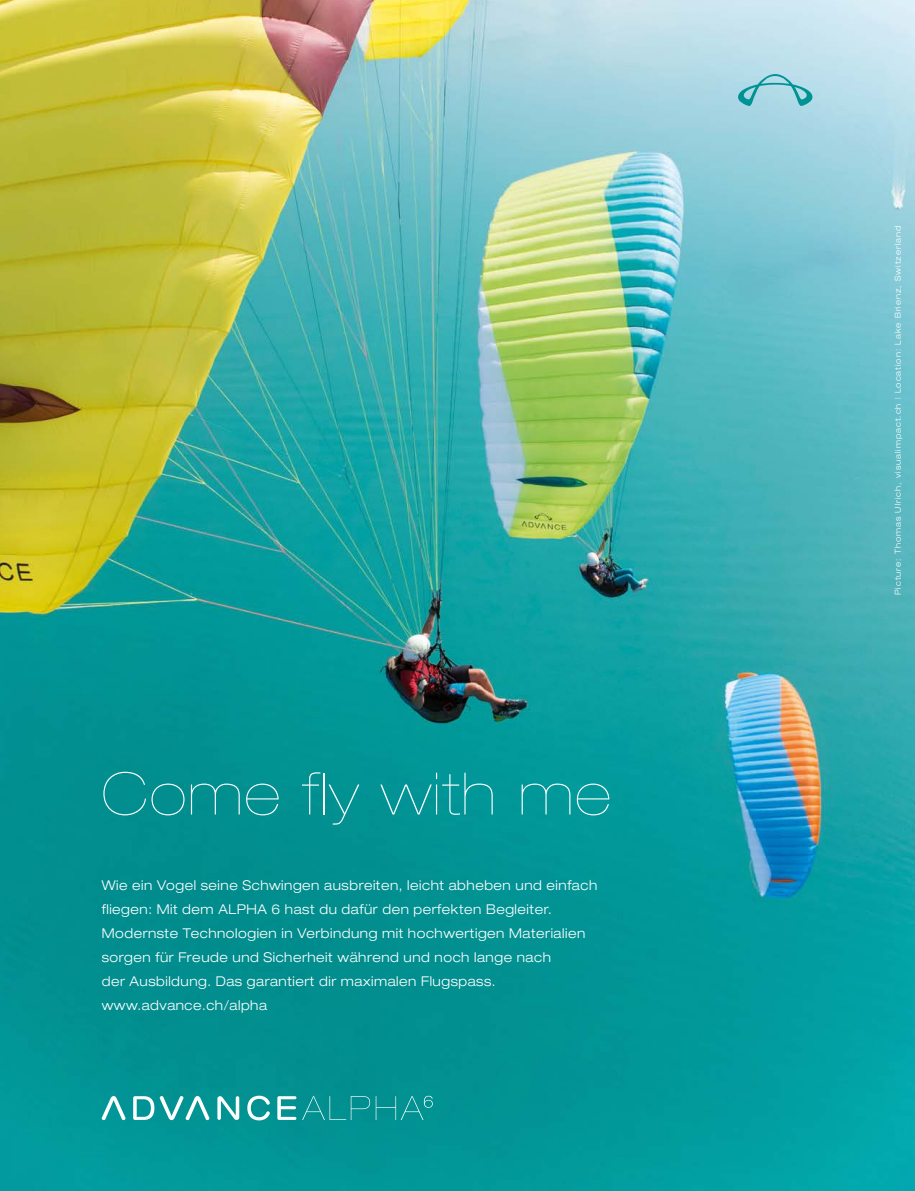
<style>
.page{position:relative;width:915px;height:1191px;background:#fff}
.page>*{position:absolute;margin:0;border:0;box-sizing:border-box;transform-origin:0 0}
.t1{font:200 expanded 58.5px "Helvetica Neue LT Pro";letter-spacing:.03em;color:#fff}
.t2{font:300 expanded 13.5px/24px "Helvetica Neue LT Pro";letter-spacing:.04em;color:#fff}
.t3{font:300 expanded 8.25px "Helvetica Neue LT Pro";letter-spacing:.12em;color:#fff}
</style>
<div class="page">
<img style="left:0;top:0;width:914px;height:1191px">
<svg style="left:737px;top:74px;width:75px;height:32px;background:#8bcbd5"></svg>
<svg style="left:102px;top:1096px;width:23px;height:24px"></svg>
<svg style="left:217px;top:1096px;width:22px;height:24px"></svg>
<svg style="left:277px;top:1096px;width:19px;height:24px"></svg>
<svg style="left:247px;top:1095px;width:23px;height:25px"></svg>
<svg style="left:133px;top:1096px;width:76px;height:24px"></svg>
<svg style="left:302px;top:1095px;width:130px;height:25px;background:#139898"></svg>
<h1 class="t1" style="left:102px;top:759px;width:509px">Come fly with me</h1>
<p class="t2" style="left:102px;top:872px;width:497px">Wie ein Vogel seine Schwingen ausbreiten, leicht abheben und einfach fliegen: Mit dem ALPHA 6 hast du dafür den perfekten Begleiter.<br>Modernste Technologien in Verbindung mit hochwertigen Materialien sorgen für Freude und Sicherheit während und noch lange nach<br>der Ausbildung. Das garantiert dir maximalen Flugspass. www.advance.ch/alpha</p>
<p class="t3" style="left:892px;top:595px;width:371px;rotate:-90deg">Picture: Thomas Ulrich, visualimpact.ch | Location: Lake Brienz, Switzerland</p>
</div>
